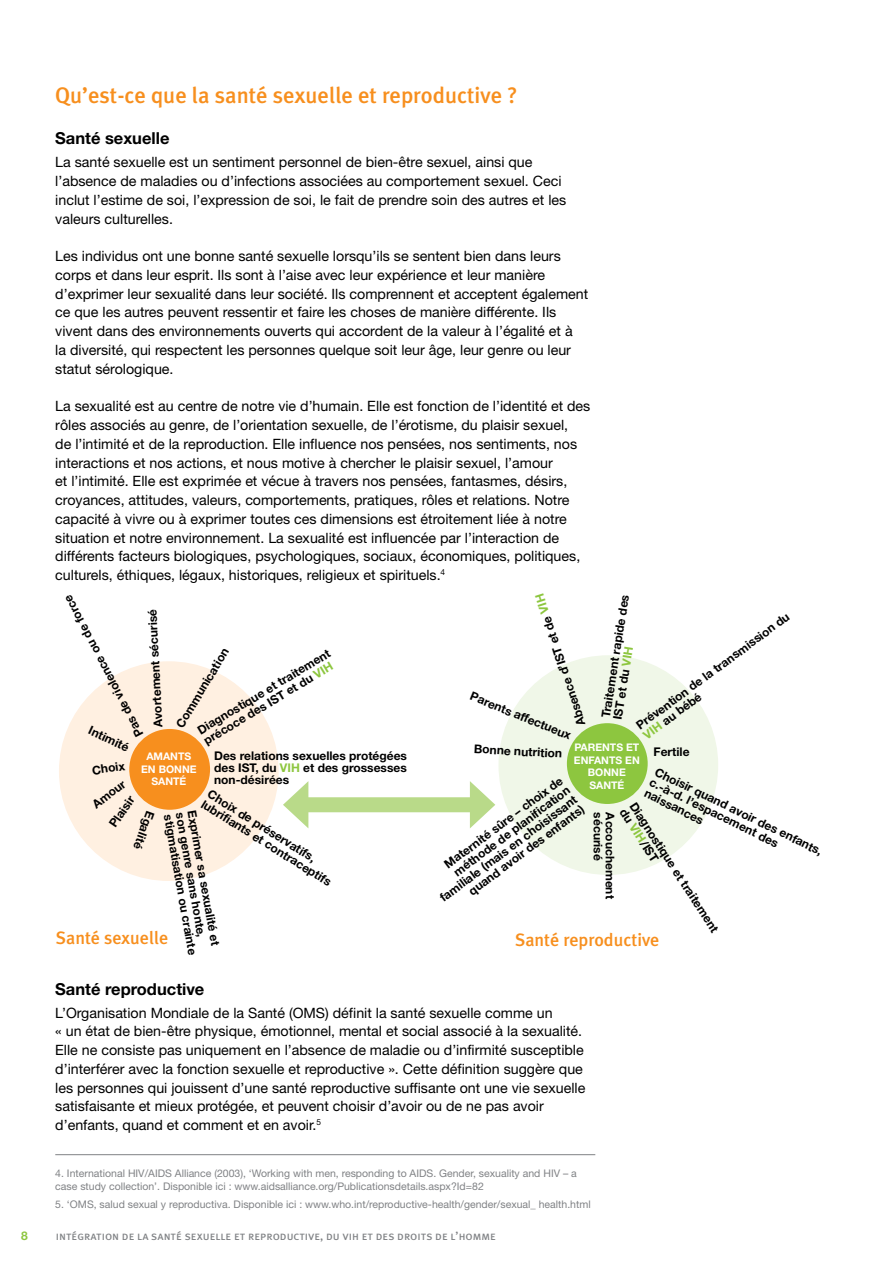
<style>
.page{position:relative;width:893px;height:1263px;background:#fff}
.page>*{position:absolute;margin:0;border:0;box-sizing:border-box;transform-origin:0 0}
.t1{font:500 22.5px "Meta Plus";color:#f78f1e}
.t2{font:500 18px "Meta Plus";color:#f78f1e}
.t3{font:700 16.5px "Helvetica Neue";color:#000}
.t4{font:14.25px/18.8px "Helvetica Neue";color:#000}
.t5{font:700 12px/12px "Helvetica Neue";color:#000}
.t6{font:12px "Meta Plus Book Caps";color:#808285}
.t7{font:700 12px "Helvetica Neue";color:#8dc63f}
.t8{font:10.5px/13.5px "Helvetica Neue";color:#808285}
.t9{font:700 10.5px/12.6px "Helvetica Neue";color:#fff;text-align:center}
.s1{color:#8dc63f}
</style>
<div class="page">
<hr style="left:55px;top:1154px;width:540px;height:1px;background:#808285">
<div style="left:298px;top:797px;width:182px;height:15px;background:#b9da89"></div>
<svg style="left:283px;top:781px;width:25px;height:47px"></svg>
<svg style="left:470px;top:781px;width:25px;height:47px"></svg>
<div style="left:59px;top:661px;width:220px;height:220px;background:#fff0e1;border-radius:50%"></div>
<div style="left:498px;top:655px;width:220px;height:220px;background:#f0f7e8;border-radius:50%"></div>
<div style="left:567px;top:723px;width:81px;height:81px;background:#8dc63f;border-radius:50%"></div>
<div style="left:129px;top:729px;width:81px;height:81px;background:#f78f1e;border-radius:50%"></div>
<h1 class="t1" style="left:55px;top:82px;width:464px">Qu’est-ce que la santé sexuelle et reproductive ?</h1>
<p class="t3" style="left:55px;top:128px;width:116px">Santé sexuelle</p>
<p class="t4" style="left:55px;top:153px;width:513px">La santé sexuelle est un sentiment personnel de bien-être sexuel, ainsi que l’absence de maladies ou d’infections associées au comportement sexuel. Ceci inclut l’estime de soi, l’expression de soi, le fait de prendre soin des autres et les valeurs culturelles.</p>
<p class="t4" style="left:55px;top:247px;width:534px">Les individus ont une bonne santé sexuelle lorsqu’ils se sentent bien dans leurs corps et dans leur esprit. Ils sont à l’aise avec leur expérience et leur manière d’exprimer leur sexualité dans leur société. Ils comprennent et acceptent également ce que les autres peuvent ressentir et faire les choses de manière différente. Ils vivent dans des environnements ouverts qui accordent de la valeur à l’égalité et à<br>la diversité, qui respectent les personnes quelque soit leur âge, leur genre ou leur statut sérologique.</p>
<p class="t4" style="left:55px;top:397px;width:537px">La sexualité est au centre de notre vie d’humain. Elle est fonction de l’identité et des rôles associés au genre, de l’orientation sexuelle, de l’érotisme, du plaisir sexuel,<br>de l’intimité et de la reproduction. Elle influence nos pensées, nos sentiments, nos interactions et nos actions, et nous motive à chercher le plaisir sexuel, l’amour<br>et l’intimité. Elle est exprimée et vécue à travers nos pensées, fantasmes, désirs, croyances, attitudes, valeurs, comportements, pratiques, rôles et relations. Notre capacité à vivre ou à exprimer toutes ces dimensions est étroitement liée à notre situation et notre environnement. La sexualité est influencée par l’interaction de différents facteurs biologiques, psychologiques, sociaux, économiques, politiques, culturels, éthiques, légaux, historiques, religieux et spirituels.<sup>4</sup></p>
<p class="t5" style="left:576px;top:727px;width:139px;rotate:-108deg">Absence d’IST et de <span class="s1">VIH</span></p>
<p class="t5" style="left:599px;top:717px;width:126px;rotate:-81deg">Traitement rapide des<br>IST et du <span class="s1">VIH</span></p>
<p class="t5" style="left:135px;top:739px;width:159px;rotate:-118deg">Pas de violence ou de force</p>
<p class="t5" style="left:152px;top:727px;width:121px;rotate:-93deg">Avortement sécurisé</p>
<p class="t5" style="left:633px;top:721px;width:189px;line-height:12.5px;rotate:-36deg">Prévention de la transmission du<br><span class="s1">VIH</span> au bébé</p>
<p class="t5" style="left:174px;top:723px;width:94px;rotate:-59deg">Communication</p>
<p class="t5" style="left:195px;top:725px;width:154px;rotate:-31deg">Diagnostique et traitement précoce des IST et du <span class="s1">VIH</span></p>
<p class="t5" style="left:214px;top:750px;width:194px;text-align:justify">Des relations sexuelles protégées des IST, du <span class="s1">VIH</span> et des grossesses non-désirées</p>
<p class="t5" style="left:473px;top:690px;width:109px;rotate:22deg">Parents affectueux</p>
<p class="t5" style="left:474px;top:742px;width:91px;rotate:3deg">Bonne nutrition</p>
<p class="t5" style="left:92px;top:724px;width:45px;rotate:25deg">Intimité</p>
<p class="t9" style="left:574px;top:741px;width:15px">Pare</p>
<p class="t9" style="left:602px;top:741px;width:32px">nts et</p>
<p class="t9" style="left:574px;top:753px;width:67px">enfants en</p>
<p class="t9" style="left:588px;top:766px;width:38px">bonne</p>
<p class="t9" style="left:589px;top:778px;width:37px">santé</p>
<p class="t5" style="left:654px;top:746px;width:37px">Fertile</p>
<p class="t9" style="left:141px;top:750px;width:56px">Amants en bonne santé</p>
<p class="t5" style="left:91px;top:764px;width:34px;rotate:-8deg">Choix</p>
<p class="t5" style="left:90px;top:801px;width:40px;rotate:-38deg">Amour</p>
<p class="t5" style="left:658px;top:765px;width:186px;rotate:26deg">Choisir quand avoir des enfants, c.-à-d. l’espacement des naissances</p>
<p class="t5" style="left:423px;top:875px;width:171px;text-align:right;rotate:-37deg">Maternité sûre – choix de méthode de planification familiale (mais en choisissant quand avoir des enfants)</p>
<p class="t5" style="left:212px;top:787px;width:152px;rotate:32deg">Choix de préservatifs, lubrifiants et contraceptifs</p>
<p class="t5" style="left:107px;top:822px;width:37px;rotate:-56deg">Plaisir</p>
<p class="t5" style="left:638px;top:800px;width:154px;rotate:57deg">Diagnostique et traitement du <span class="s1">VIH</span>/IST</p>
<p class="t5" style="left:204px;top:808px;width:144px;line-height:24px;rotate:80deg">Exprimer sa sexualité et stigmatisation ou crainte</p>
<p class="t5" style="left:157px;top:814px;width:42px;rotate:110deg">Egalité</p>
<p class="t5" style="left:604px;top:812px;width:50px;rotate:90deg">sécurisé</p>
<p class="t5" style="left:616px;top:812px;width:88px;rotate:90deg">Accouchement</p>
<p class="t5" style="left:186px;top:811px;width:128px;rotate:80deg">son genre sans honte,</p>
<p class="t2" style="left:56px;top:928px;width:114px">Santé sexuelle</p>
<p class="t2" style="left:515px;top:929px;width:146px">Santé reproductive</p>
<p class="t3" style="left:55px;top:978px;width:151px">Santé reproductive</p>
<p class="t4" style="left:55px;top:1003px;width:532px">L’Organisation Mondiale de la Santé (OMS) définit la santé sexuelle comme un<br>« un état de bien-être physique, émotionnel, mental et social associé à la sexualité.<br>Elle ne consiste pas uniquement en l’absence de maladie ou d’infirmité susceptible d’interférer avec la fonction sexuelle et reproductive ». Cette définition suggère que les personnes qui jouissent d’une santé reproductive suffisante ont une vie sexuelle satisfaisante et mieux protégée, et peuvent choisir d’avoir ou de ne pas avoir d’enfants, quand et comment et en avoir.<sup>5</sup></p>
<p class="t8" style="left:55px;top:1166px;width:523px">4. International HIV/AIDS Alliance (2003), ‘Working with men, responding to AIDS. Gender, sexuality and HIV – a case study collection’. Disponible ici : www.aidsalliance.org/Publicationsdetails.aspx?Id=82</p>
<p class="t8" style="left:55px;top:1197px;width:537px">5. ‘OMS, salud sexual y reproductiva. Disponible ici : www.who.int/reproductive-health/gender/sexual_ health.html</p>
<p class="t7" style="left:21px;top:1228px;width:8px">8</p>
<p class="t6" style="left:56px;top:1229px;width:442px">intégration de la santé sexuelle et reproductive, du vih et des droits de l’homme</p>
</div>
